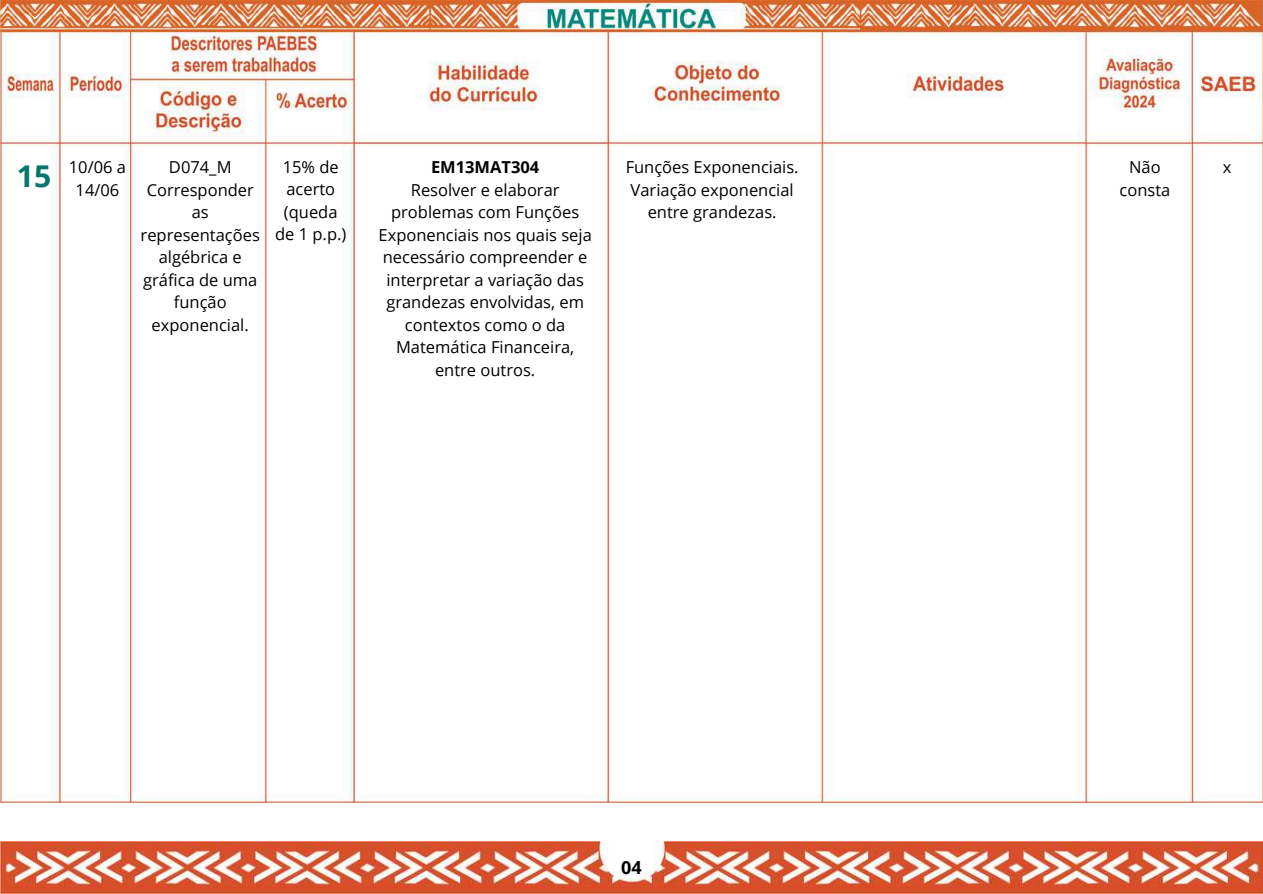
<style>
.page{position:relative;width:1263px;height:894px;background:#fff}
.page>*{position:absolute;margin:0;border:0;box-sizing:border-box;transform-origin:0 0}
.t1{font:700 30px "Open Sans";color:#05766b}
.t2{font:700 18px "Open Sans";color:#000}
.t3{font:16.5px/22.5px "Open Sans";color:#000;text-align:center}
.t4{font:700 16.5px "Open Sans";color:#000}
</style>
<div class="page">
<img style="left:0;top:841px;width:1263px;height:52px">
<img style="left:0;top:0;width:1263px;height:802px">
<h1 class="t1" style="left:17px;top:154px;width:36px">15</h1>
<p class="t3" style="left:69px;top:155px;width:59px">10/06 a<br>14/06</p>
<p class="t3" style="left:275px;top:155px;width:73px">15% de acerto (queda de 1 p.p.)</p>
<p class="t4" style="left:431px;top:156px;width:110px">EM13MAT304</p>
<p class="t3" style="left:626px;top:155px;width:174px">Funções Exponenciais.<br>Variação exponencial entre grandezas.</p>
<p class="t3" style="left:1119px;top:155px;width:52px">Não consta</p>
<p class="t3" style="left:169px;top:155px;width:64px">D074_M</p>
<p class="t3" style="left:1223px;top:155px;width:10px">x</p>
<p class="t3" style="left:141px;top:178px;width:121px">Corresponder as representações algébrica e gráfica de uma função exponencial.</p>
<p class="t3" style="left:379px;top:178px;width:215px">Resolver e elaborar problemas com Funções<br>Exponenciais nos quais seja necessário compreender e interpretar a variação das grandezas envolvidas, em contextos como o da<br>Matemática Financeira, entre outros.</p>
<p class="t2" style="left:621px;top:854px;width:22px">04</p>
</div>
